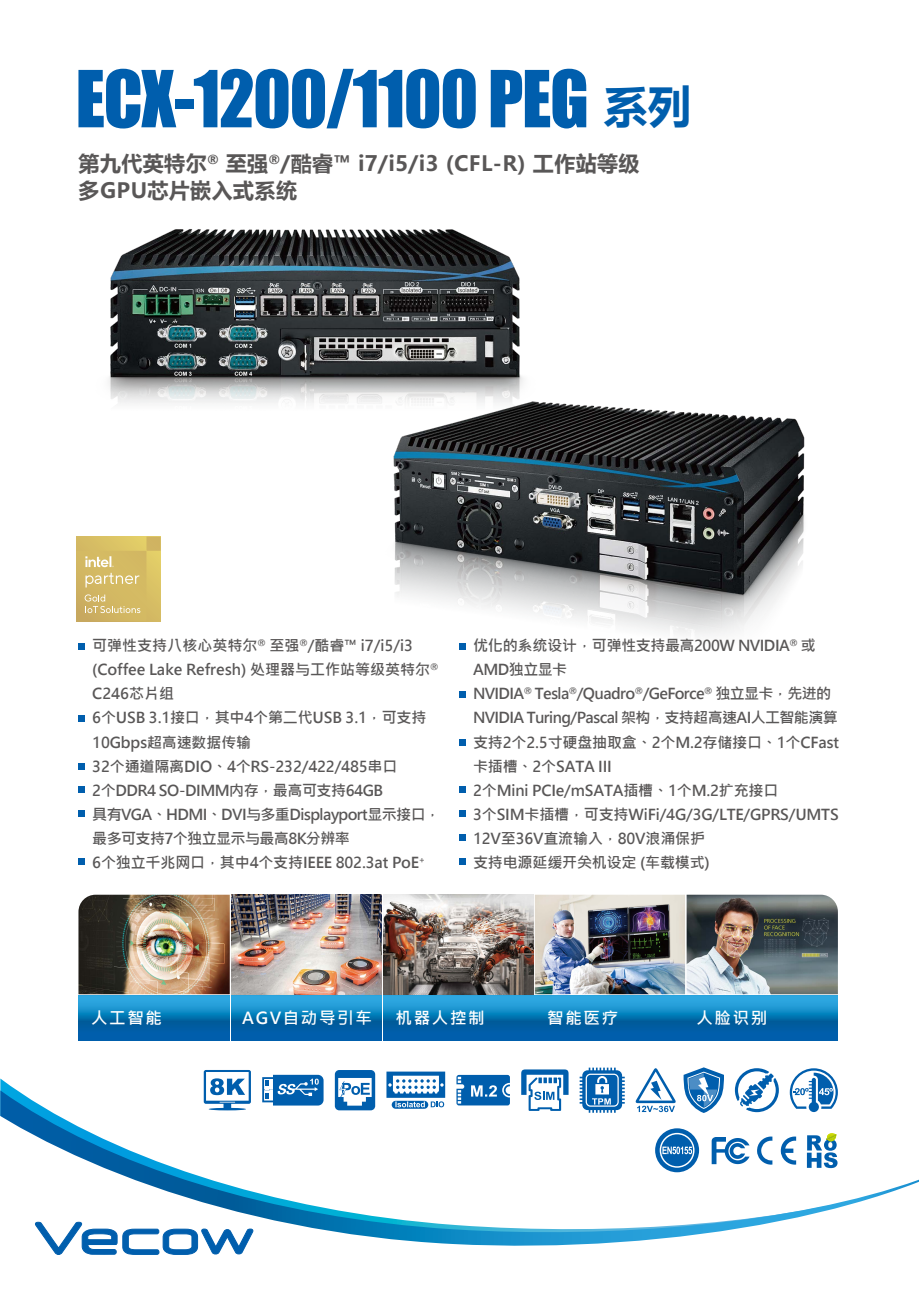
<style>
.page{position:relative;width:919px;height:1289px;background:#fff}
.page>*{position:absolute;margin:0;border:0;box-sizing:border-box;transform-origin:0 0}
.t1{font:72.6px "Impact";letter-spacing:-.02em;color:#005ead}
.t2{font:700 21px/27px "Microsoft Ya Hei UI";letter-spacing:.02em;color:#595757}
.t3{font:16.5px "Microsoft Jheng Hei UI Bold";letter-spacing:.1em;color:#fff}
.t4{font:15px/24px "Microsoft Jheng Hei UI Bold";letter-spacing:-.01em;color:#595757}
.s1{font-family:"Microsoft Ya Hei UI";font-weight:700;font-size:44.25px}
</style>
<div class="page">
<svg style="left:0;top:1076px;width:918px;height:179px"></svg>
<svg style="left:35px;top:1221px;width:218px;height:33px"></svg>
<img style="left:535px;top:894px;width:302px;height:100px">
<img style="left:78px;top:894px;width:303px;height:100px">
<svg style="left:686px;top:995px;width:151px;height:45px;background:#0e7aba"></svg>
<svg style="left:78px;top:995px;width:152px;height:45px;background:#0e7aba"></svg>
<svg style="left:231px;top:995px;width:150px;height:45px;background:#0e7aba"></svg>
<svg style="left:383px;top:995px;width:150px;height:45px;background:#0e7aba"></svg>
<svg style="left:535px;top:995px;width:150px;height:45px;background:#0e7aba"></svg>
<svg style="left:459px;top:691px;width:6px;height:6px"></svg>
<svg style="left:459px;top:739px;width:6px;height:6px"></svg>
<div style="left:459px;top:810px;width:6px;height:7px;background:#005ead"></div>
<div style="left:459px;top:786px;width:6px;height:7px;background:#005ead"></div>
<div style="left:459px;top:834px;width:6px;height:7px;background:#005ead"></div>
<svg style="left:459px;top:858px;width:6px;height:6px"></svg>
<div style="left:78px;top:643px;width:7px;height:7px;background:#005ead"></div>
<div style="left:78px;top:715px;width:7px;height:6px;background:#005ead"></div>
<div style="left:78px;top:762px;width:7px;height:7px;background:#005ead"></div>
<div style="left:78px;top:810px;width:7px;height:7px;background:#005ead"></div>
<div style="left:78px;top:786px;width:7px;height:7px;background:#005ead"></div>
<div style="left:78px;top:858px;width:7px;height:6px;background:#005ead"></div>
<svg style="left:806px;top:1133px;width:31px;height:35px"></svg>
<svg style="left:711px;top:1136px;width:38px;height:28px"></svg>
<svg style="left:756px;top:1136px;width:40px;height:28px"></svg>
<svg style="left:655px;top:1128px;width:44px;height:44px"></svg>
<svg style="left:659px;top:1132px;width:35px;height:35px"></svg>
<div style="left:661px;top:1134px;width:32px;height:32px;background:#005ead;border-radius:50%"></div>
<svg style="left:662px;top:1146px;width:30px;height:8px"></svg>
<svg style="left:262px;top:1074px;width:61px;height:31px;background:#3d84c0"></svg>
<svg style="left:456px;top:1074px;width:54px;height:31px;background:#3680be"></svg>
<svg style="left:579px;top:1067px;width:45px;height:45px"></svg>
<svg style="left:521px;top:1069px;width:47px;height:41px"></svg>
<svg style="left:204px;top:1070px;width:47px;height:40px"></svg>
<svg style="left:335px;top:1070px;width:40px;height:40px"></svg>
<svg style="left:386px;top:1071px;width:59px;height:37px"></svg>
<svg style="left:683px;top:1067px;width:41px;height:45px"></svg>
<svg style="left:734px;top:1068px;width:44px;height:44px"></svg>
<img style="left:383px;top:894px;width:150px;height:100px">
<img style="left:394px;top:401px;width:411px;height:249px">
<img style="left:109px;top:229px;width:428px;height:249px">
<svg style="left:789px;top:1068px;width:48px;height:44px"></svg>
<svg style="left:635px;top:1068px;width:40px;height:44px"></svg>
<svg style="left:76px;top:536px;width:85px;height:85px;background:#d7be6d"></svg>
<h1 class="t1" style="left:76px;top:42px;width:618px">ECX-1200/1100 PEG <span class="s1">系列</span></h1>
<h2 class="t2" style="left:79px;top:149px;width:562px">第九代英特尔<sup>®</sup> 至强<sup>®</sup>/酷睿™ i7/i5/i3 (CFL-R) 工作站等级多GPU芯片嵌入式系统</h2>
<p class="t4" style="left:92px;top:634px;width:349px">可弹性支持八核心英特尔<sup>®</sup> 至强<sup>®</sup>/酷睿™ i7/i5/i3 (Coffee Lake Refresh) 处理器与工作站等级英特尔<sup>®<br></sup>C246芯片组<br>6个USB 3.1接口，其中4个第二代USB 3.1，可支持<br>10Gbps超高速数据传输<br>32个通道隔离DIO、4个RS-232/422/485串口<br>2个DDR4 SO-DIMM内存，最高可支持64GB<br>具有VGA、HDMI、DVI与多重Displayport显示接口，最多可支持7个独立显示与最高8K分辨率<br>6个独立千兆网口，其中4个支持IEEE 802.3at PoE<sup>+</sup></p>
<p class="t4" style="left:473px;top:634px;width:368px">优化的系统设计，可弹性支持最高200W NVIDIA<sup>®</sup> 或<br>AMD独立显卡<br>NVIDIA<sup>®</sup> Tesla<sup>®</sup>/Quadro<sup>®</sup>/GeForce<sup>®</sup> 独立显卡，先进的<br>NVIDIA Turing/Pascal 架构，支持超高速AI人工智能演算支持2个2.5寸硬盘抽取盒、2个M.2存储接口、1个CFast卡插槽、2个SATA III<br>2个Mini PCIe/mSATA插槽、1个M.2扩充接口<br>3个SIM卡插槽，可支持WiFi/4G/3G/LTE/GPRS/UMTS<br>12V至36V直流输入，80V浪涌保护<br>支持电源延缓开关机设定 (车载模式)</p>
<p class="t3" style="left:91px;top:1007px;width:72px">人工智能</p>
<p class="t3" style="left:242px;top:1007px;width:131px">AGV自动导引车</p>
<p class="t3" style="left:395px;top:1007px;width:91px">机器人控制</p>
<p class="t3" style="left:547px;top:1007px;width:72px">智能医疗</p>
<p class="t3" style="left:696px;top:1007px;width:72px">人脸识别</p>
</div>
